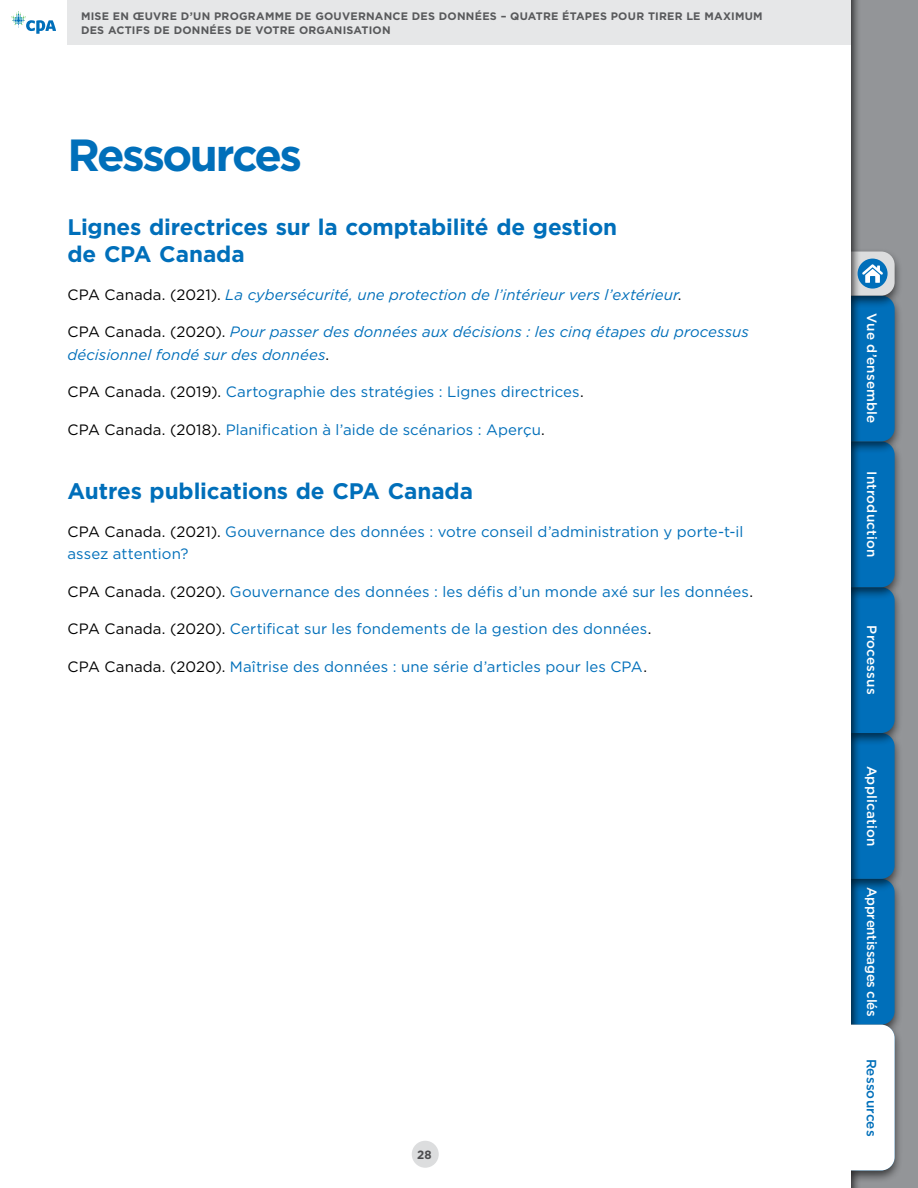
<style>
.page{position:relative;width:918px;height:1188px;background:#fff}
.page>*{position:absolute;margin:0;border:0;box-sizing:border-box;transform-origin:0 0}
.t1{font:700 45px "Gotham";letter-spacing:-.06em;color:#006fba}
.t2{font:700 22.5px/27px "Gotham";letter-spacing:-.005em;color:#006fba}
.CPA__body{font:15px/22.5px "Gotham";letter-spacing:.005em;color:#006fba}
.CPA__body-2{font:italic 15px/22.5px "Gotham";letter-spacing:.005em;color:#006fba}
.t3{font:500 13.5px "Gotham";letter-spacing:.01em;color:#fff}
.t4{font:500 13.5px "Gotham";letter-spacing:-.015em;color:#fff}
.t5{font:500 13.5px "Gotham";letter-spacing:.01em;color:#006fba}
.t6{font:700 12px "Gotham";color:#4d4d4f}
.t7{font:700 10.8px/13.5px "Gotham";letter-spacing:.02em;color:#58595b}
.s1{font-style:normal;color:#000}
.s2{color:#000}
</style>
<div class="page">
<div style="left:837px;top:0;width:81px;height:1188px;background:#000;opacity:.75"></div>
<div style="left:841px;top:0;width:10px;height:1188px;background:#fff"></div>
<svg style="left:851px;top:252px;width:44px;height:918px"></svg>
<div style="left:412px;top:1141px;width:27px;height:27px;background:#dcddde;border-radius:50%"></div>
<div style="left:68px;top:0;width:783px;height:45px;background:#e6e7e8"></div>
<svg style="left:12px;top:11px;width:44px;height:23px"></svg>
<p class="t7" style="left:81px;top:9px;width:683px">MISE EN ŒUVRE D’UN PROGRAMME DE GOUVERNANCE DES DONNÉES – QUATRE ÉTAPES POUR TIRER LE MAXIMUM<br>DES ACTIFS DE DONNÉES DE VOTRE ORGANISATION</p>
<h2 class="t1" style="left:68px;top:125px;width:236px">Ressources</h2>
<h3 class="t2" style="left:68px;top:214px;width:551px">Lignes directrices sur la comptabilité de gestion de CPA Canada</h3>
<p class="CPA__body-2" style="left:68px;top:283px;width:616px"><span class="s1">CPA Canada. (2021).</span> La cybersécurité, une protection de l’intérieur vers l’extérieur<span class="s1">.</span></p>
<p class="CPA__body-2" style="left:68px;top:321px;width:683px"><span class="s1">CPA Canada. (2020).</span> Pour passer des données aux décisions : les cinq étapes du processus décisionnel fondé sur des données<span class="s1">.</span></p>
<p class="CPA__body" style="left:68px;top:381px;width:518px"><span class="s2">CPA Canada. (2019).</span> Cartographie des stratégies : Lignes directrices<span class="s2">.</span></p>
<p class="CPA__body" style="left:68px;top:418px;width:479px"><span class="s2">CPA Canada. (2018).</span> Planification à l’aide de scénarios : Aperçu<span class="s2">.</span></p>
<h3 class="t2" style="left:68px;top:478px;width:407px">Autres publications de CPA Canada</h3>
<p class="CPA__body" style="left:68px;top:520px;width:677px"><span class="s2">CPA Canada. (2021).</span> Gouvernance des données : votre conseil d’administration y porte-t-il assez attention?</p>
<p class="CPA__body" style="left:68px;top:580px;width:687px"><span class="s2">CPA Canada. (2020).</span> Gouvernance des données : les défis d’un monde axé sur les données<span class="s2">.</span></p>
<p class="CPA__body" style="left:67px;top:618px;width:585px"><span class="s2">CPA Canada. (2020).</span> Certificat sur les fondements de la gestion des données<span class="s2">.</span></p>
<p class="CPA__body" style="left:67px;top:655px;width:581px"><span class="s2">CPA Canada. (2020).</span> Maîtrise des données : une série d’articles pour les CPA<span class="s2">.</span></p>
<p class="t6" style="left:417px;top:1147px;width:16px">28</p>
<p class="t3" style="left:881px;top:313px;width:112px;rotate:90deg">Vue d’ensemble</p>
<p class="t3" style="left:881px;top:471px;width:88px;rotate:90deg">Introduction</p>
<p class="t3" style="left:881px;top:625px;width:71px;rotate:90deg">Processus</p>
<p class="t3" style="left:881px;top:766px;width:82px;rotate:90deg">Application</p>
<p class="t4" style="left:881px;top:887px;width:132px;rotate:90deg">Apprentissages clés</p>
<p class="t5" style="left:880px;top:1059px;width:80px;rotate:90deg">Ressources</p>
</div>
